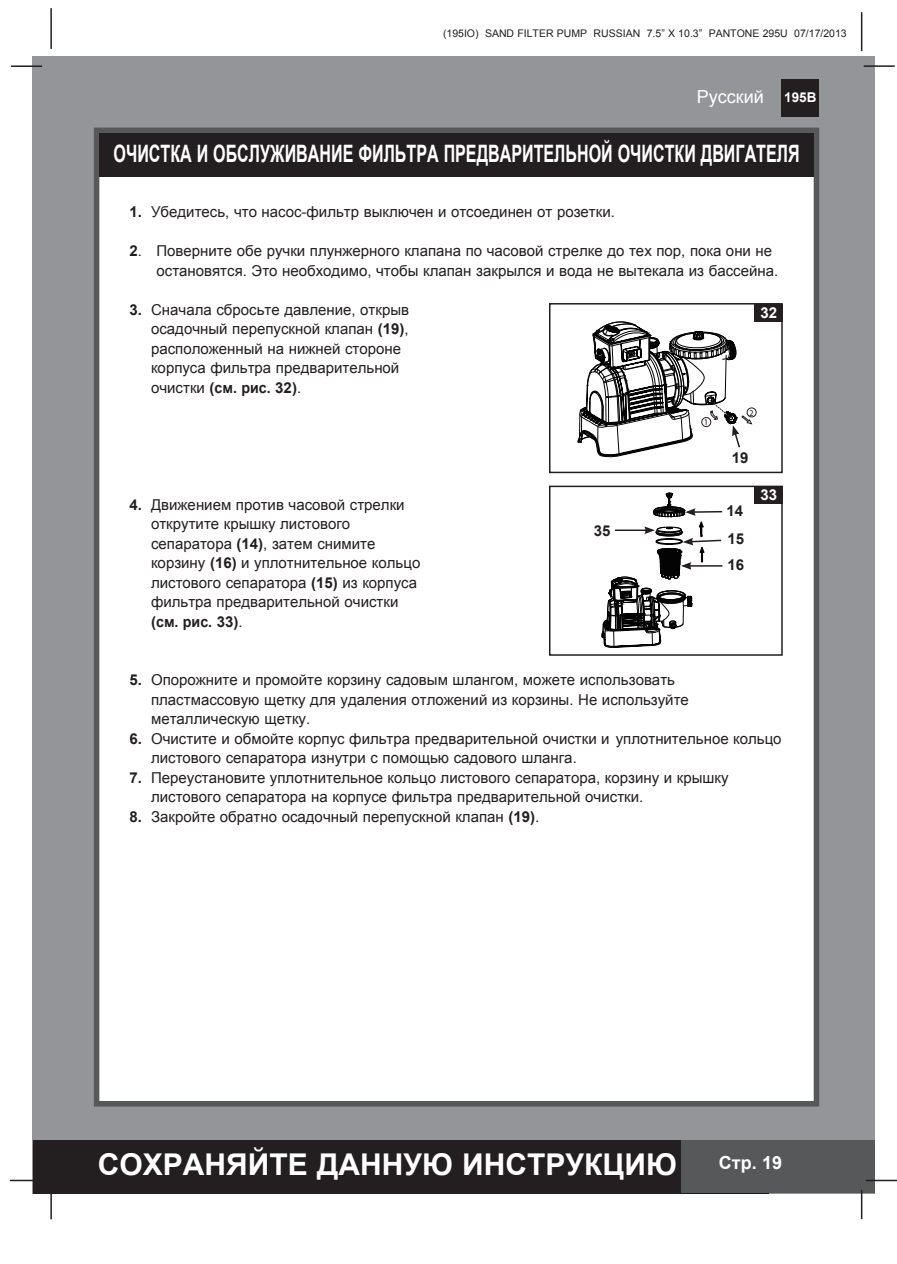
<style>
.page{position:relative;width:897px;height:1264px;background:#fff}
.page>*{position:absolute;margin:0;border:0;box-sizing:border-box;transform-origin:0 0}
.t1{font:700 30px "Arial";color:#fff}
.t2{font:700 24px "Arial";color:#fff;scale:.67 1}
.t3{font:18px "Arial";color:#fff}
.t4{font:700 18px "Arial";color:#fff}
.t5{font:15px/19.5px "Arial";color:#231f20}
.t6{font:700 15px "Arial";color:#231f20}
.t7{font:700 15px "Arial";color:#fff}
.t8{font:700 13.5px "Arial";color:#fff}
.t9{font:10.5px "Arial";color:#231f20}
.t10{font:700 8.85px "Helvetica";color:#231f20}
.s1{font-weight:700}
.s2{font-weight:400}
</style>
<div class="page">
<div style="left:33px;top:56px;width:842px;height:1137px;background:#939598"></div>
<hr style="left:50px;top:8px;width:2px;height:41px;background:#231f20">
<hr style="left:860px;top:12px;width:2px;height:39px;background:#231f20">
<div style="left:781px;top:79px;width:38px;height:38px;background:#231f20"></div>
<div style="left:33px;top:1140px;width:735px;height:53px;background:#231f20"></div>
<div style="left:681px;top:1140px;width:194px;height:53px;background:#57585a"></div>
<hr style="left:11px;top:65px;width:31px;height:2px;background:#231f20">
<hr style="left:863px;top:65px;width:31px;height:2px;background:#231f20">
<hr style="left:865px;top:1179px;width:31px;height:2px;background:#231f20">
<hr style="left:860px;top:1190px;width:2px;height:29px;background:#231f20">
<hr style="left:50px;top:1188px;width:2px;height:31px;background:#231f20">
<hr style="left:10px;top:1179px;width:31px;height:2px;background:#231f20">
<div style="left:94px;top:128px;width:725px;height:978px;background:#fff;border:6px solid #57585a"></div>
<div style="left:99px;top:133px;width:714px;height:43px;background:#231f20"></div>
<div style="left:746px;top:408px;width:10px;height:9px;border:1px solid #231f20;border-radius:50%"></div>
<div style="left:549px;top:303px;width:233px;height:170px;border:2px solid #231f20"></div>
<div style="left:754px;top:304px;width:28px;height:18px;background:#231f20"></div>
<div style="left:549px;top:485px;width:233px;height:171px;border:2px solid #231f20"></div>
<div style="left:754px;top:486px;width:28px;height:18px;background:#231f20"></div>
<svg style="left:577px;top:321px;width:175px;height:136px"></svg>
<svg style="left:602px;top:493px;width:120px;height:701px"></svg>
<p class="t9" style="left:443px;top:27px;width:405px">(195IO) SAND FILTER PUMP RUSSIAN 7.5” X 10.3” PANTONE 295U 07/17/2013</p>
<p class="t3" style="left:696px;top:85px;width:69px">Русский</p>
<p class="t8" style="left:784px;top:88px;width:34px">195B</p>
<p class="t2" style="left:113px;top:137px;width:1025px">ОЧИСТКА И ОБСЛУЖИВАНИЕ ФИЛЬТРА ПРЕДВАРИТЕЛЬНОЙ ОЧИСТКИ ДВИГАТЕЛЯ</p>
<p class="t5" style="left:129px;top:202px;width:487px"><span class="s1">1.</span> Убедитесь, что насос-фильтр выключен и отсоединен от розетки.</p>
<p class="t5" style="left:129px;top:241px;width:644px"><span class="s1">2</span>. Поверните обе ручки плунжерного клапана по часовой стрелке до тех пор, пока они не</p>
<p class="t5" style="left:156px;top:261px;width:623px">остановятся. Это необходимо, чтобы клапан закрылся и вода не вытекала из бассейна.</p>
<p class="t5" style="left:129px;top:300px;width:281px"><span class="s1">3.</span> Сначала сбросьте давление, открыв</p>
<p class="t5" style="left:151px;top:319px;width:259px">осадочный перепускной клапан <span class="s1">(19)</span>, расположенный на нижней стороне корпуса фильтра предварительной очистки <span class="s1">(см. рис. 32)</span>.</p>
<p class="t7" style="left:760px;top:302px;width:18px">32</p>
<p class="t5" style="left:151px;top:495px;width:255px;text-indent:-22px"><span class="s1">4.</span> Движением против часовой стрелки открутите крышку листового</p>
<p class="t5" style="left:151px;top:534px;width:226px">сепаратора <span class="s1">(14)</span>, затем снимите</p>
<p class="t5" style="left:151px;top:553px;width:271px">корзину <span class="s1">(16)</span> и уплотнительное кольцо листового сепаратора <span class="s1">(15)</span> из корпуса фильтра предварительной очистки</p>
<p class="t6" style="left:151px;top:612px;width:93px">(см. рис. 33)<span class="s2">.</span></p>
<p class="t6" style="left:593px;top:520px;width:18px">35</p>
<p class="t10" style="left:703px;top:417px;width:6px">1</p>
<p class="t10" style="left:749px;top:407px;width:6px">2</p>
<p class="t6" style="left:731px;top:447px;width:18px">19</p>
<p class="t6" style="left:726px;top:501px;width:18px">14</p>
<p class="t6" style="left:727px;top:529px;width:18px">15</p>
<p class="t6" style="left:727px;top:555px;width:18px">16</p>
<p class="t7" style="left:760px;top:484px;width:18px">33</p>
<p class="t5" style="left:129px;top:670px;width:547px"><span class="s1">5.</span> Опорожните и промойте корзину садовым шлангом, можете использовать</p>
<p class="t5" style="left:151px;top:690px;width:539px">пластмассовую щетку для удаления отложений из корзины. Не используйте</p>
<p class="t5" style="left:151px;top:709px;width:161px">металлическую щетку.</p>
<p class="t5" style="left:129px;top:729px;width:653px"><span class="s1">6.</span> Очистите и обмойте корпус фильтра предварительной очистки и уплотнительное кольцо</p>
<p class="t5" style="left:151px;top:748px;width:427px">листового сепаратора изнутри с помощью садового шланга.</p>
<p class="t5" style="left:129px;top:768px;width:600px"><span class="s1">7.</span> Переустановите уплотнительное кольцо листового сепаратора, корзину и крышку</p>
<p class="t5" style="left:151px;top:787px;width:493px">листового сепаратора на корпусе фильтра предварительной очистки.</p>
<p class="t5" style="left:129px;top:807px;width:411px"><span class="s1">8.</span> Закройте обратно осадочный перепускной клапан <span class="s1">(19)</span>.</p>
<h1 class="t1" style="left:98px;top:1144px;width:580px">СОХРАНЯЙТЕ ДАННУЮ ИНСТРУКЦИЮ</h1>
<p class="t4" style="left:718px;top:1150px;width:65px">Стр. 19</p>
</div>
